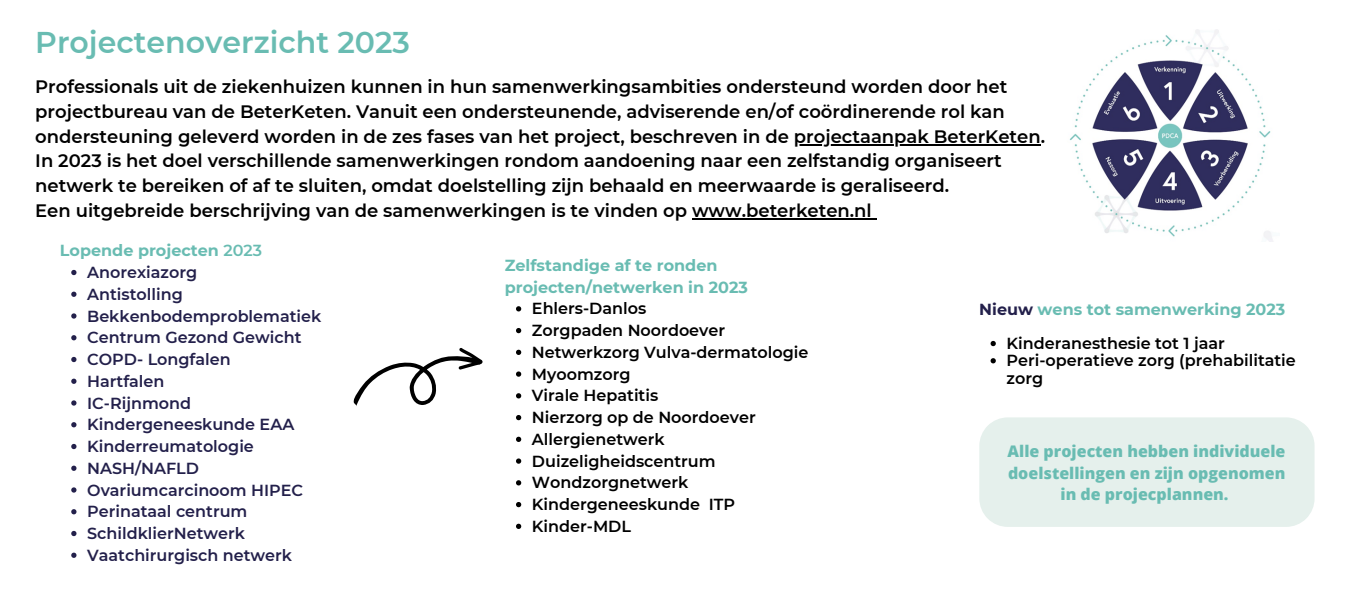
<style>
.page{position:relative;width:1350px;height:600px;background:#fff}
.page>*{position:absolute;margin:0;border:0;box-sizing:border-box;transform-origin:0 0}
.t1{font:600 30px "Montserrat";color:#69bcb2}
.t2{font:600 18px/24.8px "Montserrat";color:#000}
.t3{font:600 16px/21.8px "Montserrat";color:#000}
.t4{font:600 16px/21.7px "Montserrat";color:#23204b}
.t5{font:700 16px/21.8px "Montserrat";color:#69bcb2}
.t6{font:800 16px/21.8px "Open Sans";color:#69bcb2;text-align:center}
.s1{font-weight:600}
.s2{color:#23204b}
</style>
<div class="page">
<img style="left:1069px;top:30px;width:204px;height:211px">
<svg style="left:354px;top:348px;width:129px;height:58px"></svg>
<svg style="left:71px;top:270px;width:5px;height:5px"></svg>
<svg style="left:71px;top:292px;width:5px;height:5px"></svg>
<svg style="left:71px;top:313px;width:5px;height:6px"></svg>
<svg style="left:71px;top:335px;width:5px;height:5px"></svg>
<svg style="left:71px;top:357px;width:5px;height:5px"></svg>
<svg style="left:71px;top:379px;width:5px;height:5px"></svg>
<svg style="left:71px;top:400px;width:5px;height:6px"></svg>
<svg style="left:71px;top:422px;width:5px;height:5px"></svg>
<svg style="left:71px;top:444px;width:5px;height:5px"></svg>
<svg style="left:71px;top:466px;width:5px;height:5px"></svg>
<svg style="left:71px;top:487px;width:5px;height:6px"></svg>
<svg style="left:71px;top:509px;width:5px;height:5px"></svg>
<svg style="left:71px;top:531px;width:5px;height:5px"></svg>
<svg style="left:71px;top:553px;width:5px;height:5px"></svg>
<svg style="left:991px;top:341px;width:5px;height:5px"></svg>
<svg style="left:991px;top:358px;width:5px;height:5px"></svg>
<svg style="left:516px;top:306px;width:5px;height:5px"></svg>
<svg style="left:516px;top:328px;width:5px;height:5px"></svg>
<svg style="left:516px;top:350px;width:5px;height:5px"></svg>
<svg style="left:516px;top:371px;width:5px;height:6px"></svg>
<svg style="left:516px;top:393px;width:5px;height:5px"></svg>
<svg style="left:516px;top:415px;width:5px;height:5px"></svg>
<svg style="left:516px;top:437px;width:5px;height:5px"></svg>
<svg style="left:516px;top:458px;width:5px;height:6px"></svg>
<svg style="left:516px;top:480px;width:5px;height:5px"></svg>
<svg style="left:516px;top:502px;width:5px;height:5px"></svg>
<svg style="left:516px;top:524px;width:5px;height:5px"></svg>
<hr style="left:794px;top:144px;width:247px;height:2px;background:#000">
<hr style="left:692px;top:218px;width:180px;height:2px;background:#000">
<div style="left:979px;top:417px;width:336px;height:110px;background:#e5f0ec"></div>
<h1 class="t1" style="left:35px;top:23px;width:376px">Projectenoverzicht 2023</h1>
<p class="t2" style="left:35px;top:74px;width:1011px">Professionals uit de ziekenhuizen kunnen in hun samenwerkingsambities ondersteund worden door het projectbureau van de BeterKeten. Vanuit een ondersteunende, adviserende en/of coördinerende rol kan ondersteuning geleverd worden in de zes fases van het project, beschreven in de projectaanpak BeterKeten.<br>In 2023 is het doel verschillende samenwerkingen rondom aandoening naar een zelfstandig organiseert netwerk te bereiken of af te sluiten, omdat doelstelling zijn behaald en meerwaarde is geraliseerd.<br>Een uitgebreide berschrijving van de samenwerkingen is te vinden op www.beterketen.nl</p>
<p class="t5" style="left:60px;top:240px;width:204px">Lopende projecten <span class="s1">2023</span></p>
<p class="t4" style="left:87px;top:262px;width:236px">Anorexiazorg<br>Antistolling<br>Bekkenbodemproblematiek<br>Centrum Gezond Gewicht<br>COPD- Longfalen<br>Hartfalen<br>IC-Rijnmond<br>Kindergeneeskunde EAA<br>Kinderreumatologie<br>NASH/NAFLD<br>Ovariumcarcinoom HIPEC<br>Perinataal centrum<br>SchildklierNetwerk<br>Vaatchirurgisch netwerk</p>
<p class="t5" style="left:505px;top:254px;width:245px">Zelfstandige af te ronden projecten/netwerken in 2023</p>
<p class="t3" style="left:532px;top:298px;width:116px">Ehlers-Danlos</p>
<p class="t5" style="left:979px;top:298px;width:308px"><span class="s2">Nieuw</span> wens tot samenwerking 2023</p>
<p class="t3" style="left:532px;top:320px;width:278px">Zorgpaden Noordoever<br>Netwerkzorg Vulva-dermatologie<br>Myoomzorg<br>Virale Hepatitis<br>Nierzorg op de Noordoever<br>Allergienetwerk<br>Duizeligheidscentrum<br>Wondzorgnetwerk<br>Kindergeneeskunde ITP<br>Kinder-MDL</p>
<p class="t3" style="left:1007px;top:335px;width:291px;line-height:17.2px">Kinderanesthesie tot 1 jaar<br>Peri-operatieve zorg (prehabilitatie zorg</p>
<p class="t6" style="left:1008px;top:440px;width:279px">Alle projecten hebben individuele doelstellingen en zijn opgenomen in de projecplannen.</p>
</div>
